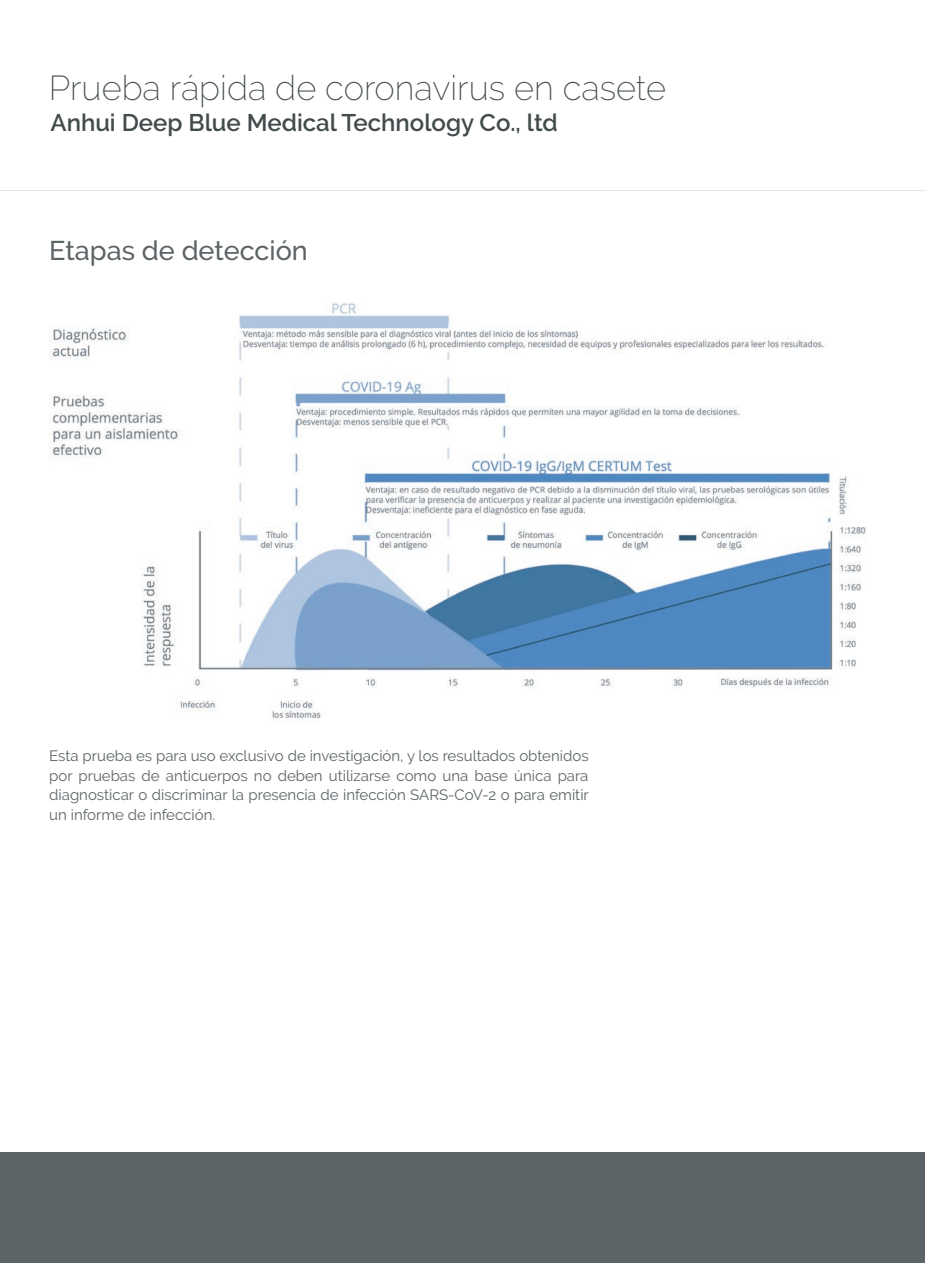
<style>
.page{position:relative;width:925px;height:1263px;background:#fff}
.page>*{position:absolute;margin:0;border:0;box-sizing:border-box;transform-origin:0 0}
.t1{font:200 34.5px "Raleway";color:#434b4c}
.t2{font:500 27px "Raleway";color:#5d6467}
.t3{font:600 24px "Raleway";color:#434b4c}
.t4{font:15px/19.5px "Raleway";color:#5d6467;text-align:justify}
</style>
<div class="page">
<img style="left:49px;top:302px;width:817px;height:417px">
<div style="left:0;top:1152px;width:925px;height:111px;background:#5d6467"></div>
<hr style="left:0;top:190px;width:925px;height:1px;background:#e2e5e9">
<h1 class="t1" style="left:49px;top:67px;width:619px">Prueba rápida de coronavirus en casete</h1>
<h3 class="t3" style="left:50px;top:108px;width:509px">Anhui Deep Blue Medical Technology Co., ltd</h3>
<h2 class="t2" style="left:49px;top:235px;width:260px">Etapas de detección</h2>
<p class="t4" style="left:49px;top:746px;width:541px">Esta prueba es para uso exclusivo de investigación, y los resultados obtenidos por pruebas de anticuerpos no deben utilizarse como una base única para diagnosticar o discriminar la presencia de infección SARS-CoV-2 o para emitir un informe de infección.</p>
</div>
